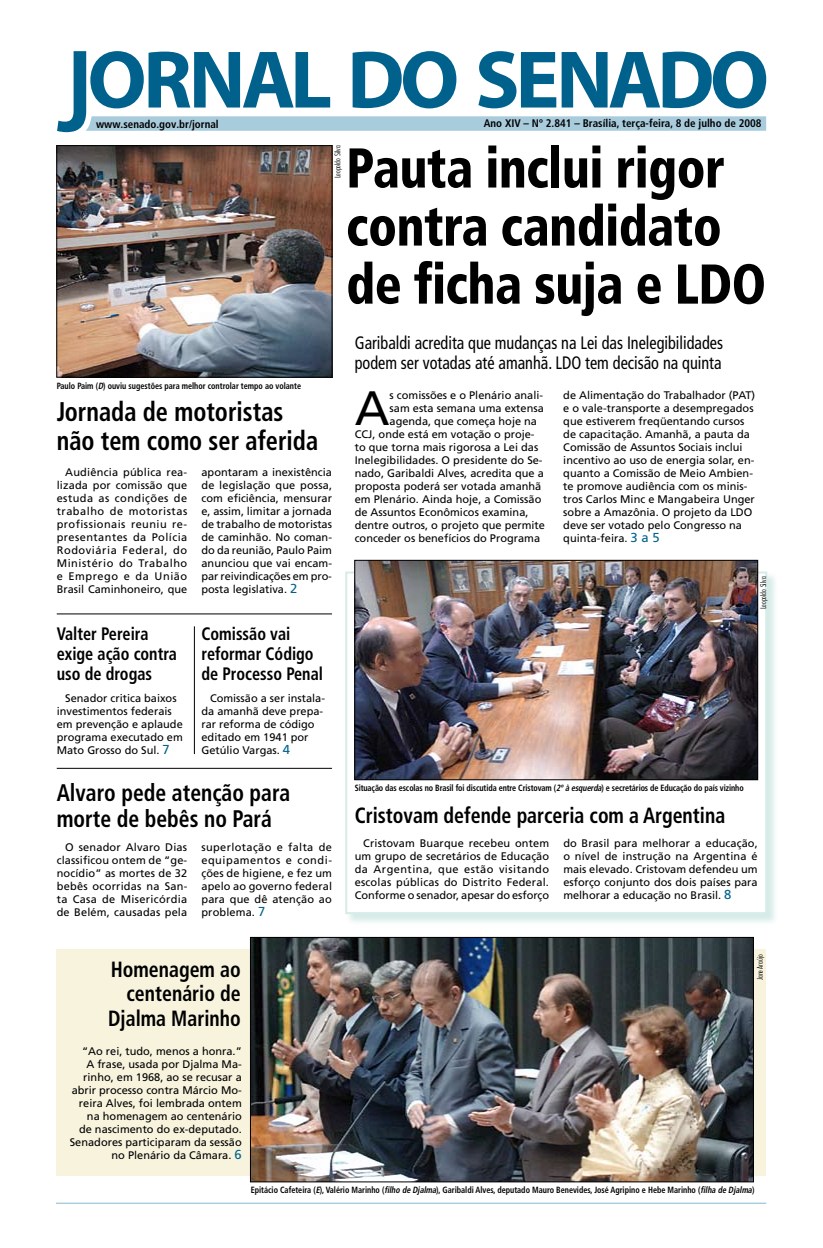
<style>
.page{position:relative;width:823px;height:1248px;background:#fff}
.page>*{position:absolute;margin:0;border:0;box-sizing:border-box;transform-origin:0 0}
.t1{font:900 condensed 56px/58px "Frutiger";letter-spacing:-.01em;color:#000;scale:.9 1}
.t2{font:48.2px "Frutiger";color:#000}
.t3{font:700 condensed 27px/29px "Frutiger";color:#000;scale:.9 1}
.t4{font:700 condensed 24px/26px "Frutiger";color:#000;scale:.9 1}
.t5{font:700 condensed 22px/24px "Frutiger";color:#000;text-align:right;scale:.9 1}
.t6{font:condensed 18px/20px "Frutiger";color:#000;scale:.9 1}
.t7{font:700 condensed 18px/20px "Frutiger";color:#000;scale:.9 1}
.t8{font:11px/13px "Frutiger";color:#000;text-align:justify}
.t9{font:700 condensed 11px "Frutiger";color:#000}
.t10{font:700 condensed 9px "Frutiger";color:#000;scale:.9 1}
.t11{font:300 condensed 8px "Futura BT";color:#000}
.s1{font-style:italic}
.s2{font-size:13px;color:#00628c}
</style>
<div class="page">
<svg style="left:56px;top:1202px;width:709px;height:1px"></svg>
<div style="left:57px;top:948px;width:708px;height:227px;background:#f7f3dd"></div>
<svg style="left:347px;top:571px;width:428px;height:351px;background:#dff0ed"></svg>
<div style="left:345px;top:571px;width:421px;height:343px;background:#fff;border:2px solid #d6ece8"></div>
<svg style="left:57px;top:51px;width:708px;height:81px"></svg>
<img style="left:356px;top:562px;width:399px;height:215px">
<div style="left:354px;top:560px;width:403px;height:219px;border:1px solid #000"></div>
<img style="left:59px;top:147px;width:271px;height:228px">
<div style="left:57px;top:145px;width:275px;height:232px;border:1px solid #000"></div>
<img style="left:252px;top:939px;width:499px;height:240px">
<div style="left:250px;top:937px;width:503px;height:244px;border:1px solid #000"></div>
<hr style="left:57px;top:613px;width:275px;height:1px;background:#000">
<hr style="left:57px;top:768px;width:275px;height:1px;background:#000">
<hr style="left:194px;top:626px;width:1px;height:128px;background:#000">
<p class="t9" style="left:96px;top:117px;width:124px">www.senado.gov.br/jornal</p>
<p class="t9" style="left:483px;top:116px;width:279px">Ano XIV – Nº 2.841 – Brasília, terça-feira, 8 de julho de 2008</p>
<h1 class="t1" style="left:346px;top:139px;width:468px">Pauta inclui rigor contra candidato de ficha suja e LDO</h1>
<h3 class="t6" style="left:354px;top:332px;width:410px">Garibaldi acredita que mudanças na Lei das Inelegibilidades podem ser votadas até amanhã. LDO tem decisão na quinta</h3>
<p class="t11" style="left:332px;top:178px;width:34px;rotate:-90deg">Leopoldo Silva</p>
<p class="t10" style="left:57px;top:380px;width:273px">Paulo Paim (<span class="s1">D</span>) ouviu sugestões para melhor controlar tempo ao volante</p>
<h3 class="t3" style="left:57px;top:397px;width:292px">Jornada de motoristas não tem como ser aferida</h3>
<p class="t8" style="left:57px;top:466px;width:132px;text-indent:9px">Audiência pública rea&shy;lizada por comissão que estuda as condições de trabalho de motoristas profissionais reuniu re&shy;presentantes da Polícia Rodoviária Federal, do Ministério do Trabalho e Emprego e da União Brasil Caminhoneiro, que</p>
<p class="t8" style="left:201px;top:466px;width:132px">apontaram a inexistência de legislação que possa, com eficiência, mensurar e, assim, limitar a jornada de trabalho de motoristas de caminhão. No coman&shy;do da reunião, Paulo Paim anunciou que vai encam&shy;par reivindicações em pro&shy;posta legislativa. <span class="s2">2</span></p>
<h3 class="t7" style="left:57px;top:623px;width:135px">Valter Pereira exige ação contra uso de drogas</h3>
<h3 class="t7" style="left:201px;top:623px;width:136px">Comissão vai reformar Código de Processo Penal</h3>
<p class="t8" style="left:57px;top:691px;width:127px;text-align:left;text-indent:9px">Senador critica baixos investimentos federais em prevenção e aplaude programa executado em<br>Mato Grosso do Sul. <span class="s2">7</span></p>
<p class="t8" style="left:201px;top:691px;width:125px;text-align:left;text-indent:9px">Comissão a ser instala&shy;da amanhã deve prepa&shy;rar reforma de código editado em 1941 por<br>Getúlio Vargas. <span class="s2">4</span></p>
<h3 class="t4" style="left:57px;top:780px;width:261px">Alvaro pede atenção para morte de bebês no Pará</h3>
<p class="t8" style="left:57px;top:840px;width:132px;text-indent:9px">O senador Alvaro Dias classificou ontem de “ge&shy;nocídio” as mortes de 32 bebês ocorridas na San&shy;ta Casa de Misericórdia de Belém, causadas pela</p>
<p class="t8" style="left:201px;top:840px;width:132px">superlotação e falta de equipamentos e condi&shy;ções de higiene, e fez um apelo ao governo federal para que dê atenção ao problema. <span class="s2">7</span></p>
<h2 class="t2" style="left:354px;top:379px;width:36px">A</h2>
<p class="t8" style="left:389px;top:388px;width:155px">s comissões e o Plenário anali-</p>
<p class="t8" style="left:389px;top:401px;width:156px">sam esta semana uma extensa</p>
<p class="t8" style="left:389px;top:414px;width:149px">agenda, que começa hoje na</p>
<p class="t8" style="left:354px;top:427px;width:181px">CCJ, onde está em votação o proje-</p>
<p class="t8" style="left:354px;top:440px;width:185px">to que torna mais rigorosa a Lei das</p>
<p class="t8" style="left:354px;top:453px;width:189px">Inelegibilidades. O presidente do Se-</p>
<p class="t8" style="left:354px;top:466px;width:190px">nado, Garibaldi Alves, acredita que a</p>
<p class="t8" style="left:354px;top:479px;width:188px">proposta poderá ser votada amanhã</p>
<p class="t8" style="left:354px;top:492px;width:188px">em Plenário. Ainda hoje, a Comissão</p>
<p class="t8" style="left:354px;top:505px;width:175px">de Assuntos Econômicos examina,</p>
<p class="t8" style="left:354px;top:518px;width:192px">dentre outros, o projeto que permite</p>
<p class="t8" style="left:354px;top:531px;width:187px">conceder os benefícios do Programa</p>
<p class="t8" style="left:563px;top:388px;width:193px;text-align:left">de Alimentação do Trabalhador (PAT) e o vale-transporte a desempregados que estiverem freqüentando cursos de capacitação. Amanhã, a pauta da Comissão de Assuntos Sociais inclui incentivo ao uso de energia solar, en&shy;quanto a Comissão de Meio Ambien&shy;te promove audiência com os minis&shy;tros Carlos Minc e Mangabeira Unger sobre a Amazônia. O projeto da LDO deve ser votado pelo Congresso na quinta-feira. <span class="s2">3 a 5</span></p>
<p class="t11" style="left:758px;top:609px;width:34px;rotate:-90deg">Leopoldo Silva</p>
<p class="t10" style="left:354px;top:783px;width:433px">Situação das escolas no Brasil foi discutida entre Cristovam (<span class="s1">2ºà esquerda</span>) e secretários de Educação do país vizinho</p>
<h3 class="t5" style="left:354px;top:803px;width:413px">Cristovam defende parceria com a Argentina</h3>
<p class="t8" style="left:354px;top:836px;width:196px;text-indent:9px">Cristovam Buarque recebeu ontem um grupo de secretários de Educação da Argentina, que estão visitando escolas públicas do Distrito Federal.<br>Conforme o senador, apesar do esforço</p>
<p class="t8" style="left:563px;top:836px;width:196px">do Brasil para melhorar a educação, o nível de instrução na Argentina é mais elevado. Cristovam defendeu um esforço conjunto dos dois países para melhorar a educação no Brasil. <span class="s2">8</span></p>
<h3 class="t5" style="left:108px;top:957px;width:149px">Homenagem ao centenário de<br>Djalma Marinho</h3>
<p class="t11" style="left:754px;top:980px;width:28px;rotate:-90deg">Jane Araújo</p>
<p class="t8" style="left:70px;top:1044px;width:173px;text-align:right">“Ao rei, tudo, menos a honra.”<br>A frase, usada por Djalma Ma&shy;rinho, em 1968, ao se recusar a abrir processo contra Márcio Mo&shy;reira Alves, foi lembrada ontem na homenagem ao centenário<br>de nascimento do ex-deputado.<br>Senadores participaram da sessão no Plenário da Câmara. <span class="s2">6</span></p>
<p class="t10" style="left:250px;top:1184px;width:561px">Epitácio Cafeteira (<span class="s1">E</span>), Valério Marinho (<span class="s1">filho de Djalma</span>), Garibaldi Alves, deputado Mauro Benevides, José Agripino e Hebe Marinho (<span class="s1">filha de Djalma</span>)</p>
</div>
